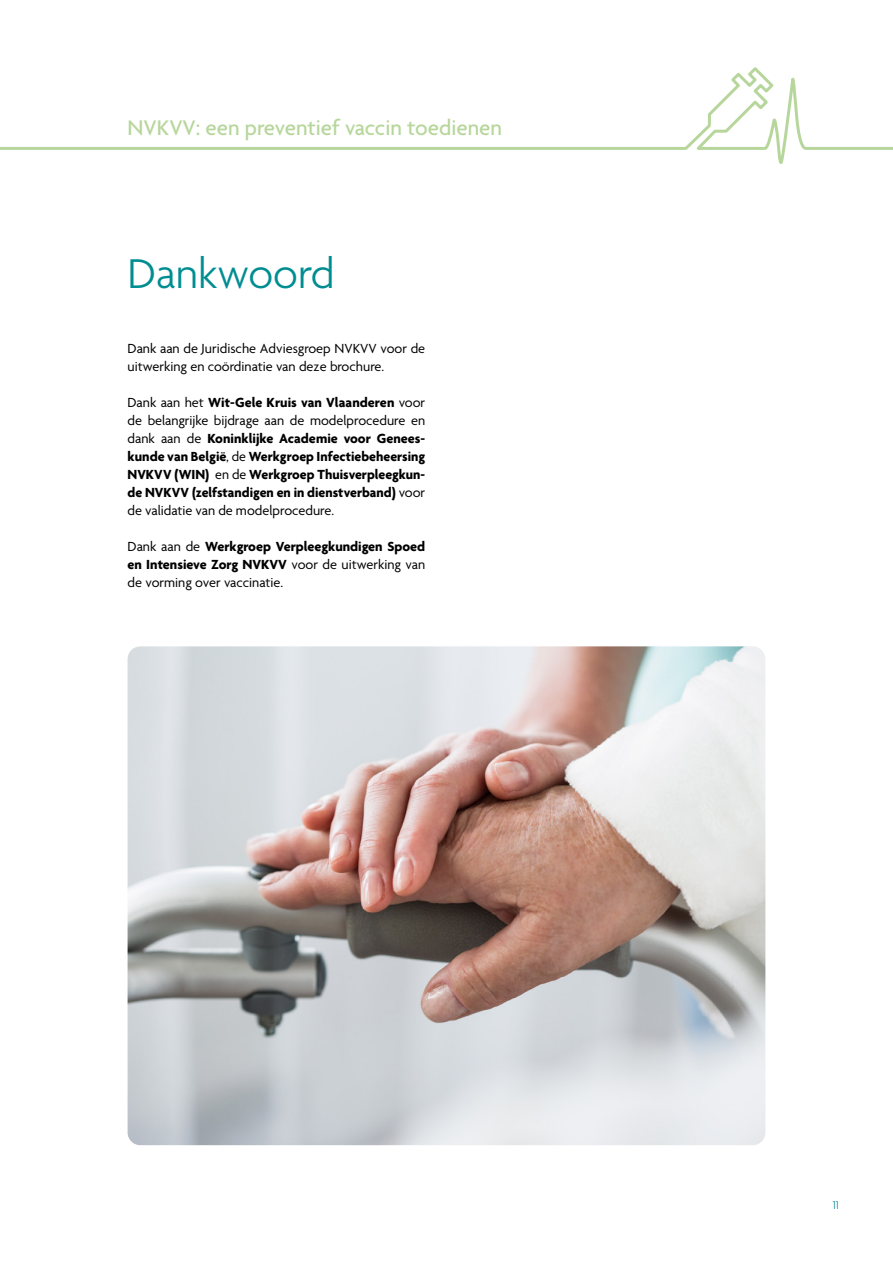
<style>
.page{position:relative;width:893px;height:1263px;background:#fff}
.page>*{position:absolute;margin:0;border:0;box-sizing:border-box;transform-origin:0 0}
.t1{font:300 45px "Agenda";color:#008d91}
.t2{font:500 22.95px "Agenda";color:#b7d69b}
.t3{font:700 14.25px/18px "Agenda";color:#000;text-align:justify}
.t4{font:14.25px/18px "Agenda";color:#000}
.t5{font:300 12px "Agenda";color:#008d91}
.s1{font-weight:400}
.s2{font-weight:700}
</style>
<div class="page">
<svg style="left:0;top:67px;width:893px;height:97px"></svg>
<img style="left:128px;top:646px;width:637px;height:499px">
<h2 class="t2" style="left:128px;top:114px;width:376px">NVKVV: een preventief vaccin toedienen</h2>
<h1 class="t1" style="left:128px;top:247px;width:209px">Dankwoord</h1>
<p class="t4" style="left:128px;top:339px;width:299px">Dank aan de Juridische Adviesgroep NVKVV voor de uitwerking en coördinatie van deze brochure.</p>
<p class="t3" style="left:128px;top:393px;width:299px"><span class="s1">Dank aan het</span> Wit-Gele Kruis van Vlaanderen <span class="s1">voor de belangrijke bijdrage aan de modelprocedure en dank aan de</span> Koninklijke Academie voor Genees&shy;kunde van België<span class="s1">, de</span> Werkgroep Infectiebeheersing NVKVV (WIN) <span class="s1">en de</span> Werkgroep Thuisverpleegkun&shy;de NVKVV (zelfstandigen en in dienstverband) <span class="s1">voor de validatie van de modelprocedure.</span></p>
<p class="t4" style="left:128px;top:537px;width:299px;text-align:justify">Dank aan de <span class="s2">Werkgroep Verpleegkundigen Spoed en Intensieve Zorg NVKVV</span> voor de uitwerking van de vorming over vaccinatie.</p>
<p class="t5" style="left:833px;top:1198px;width:8px">11</p>
</div>
